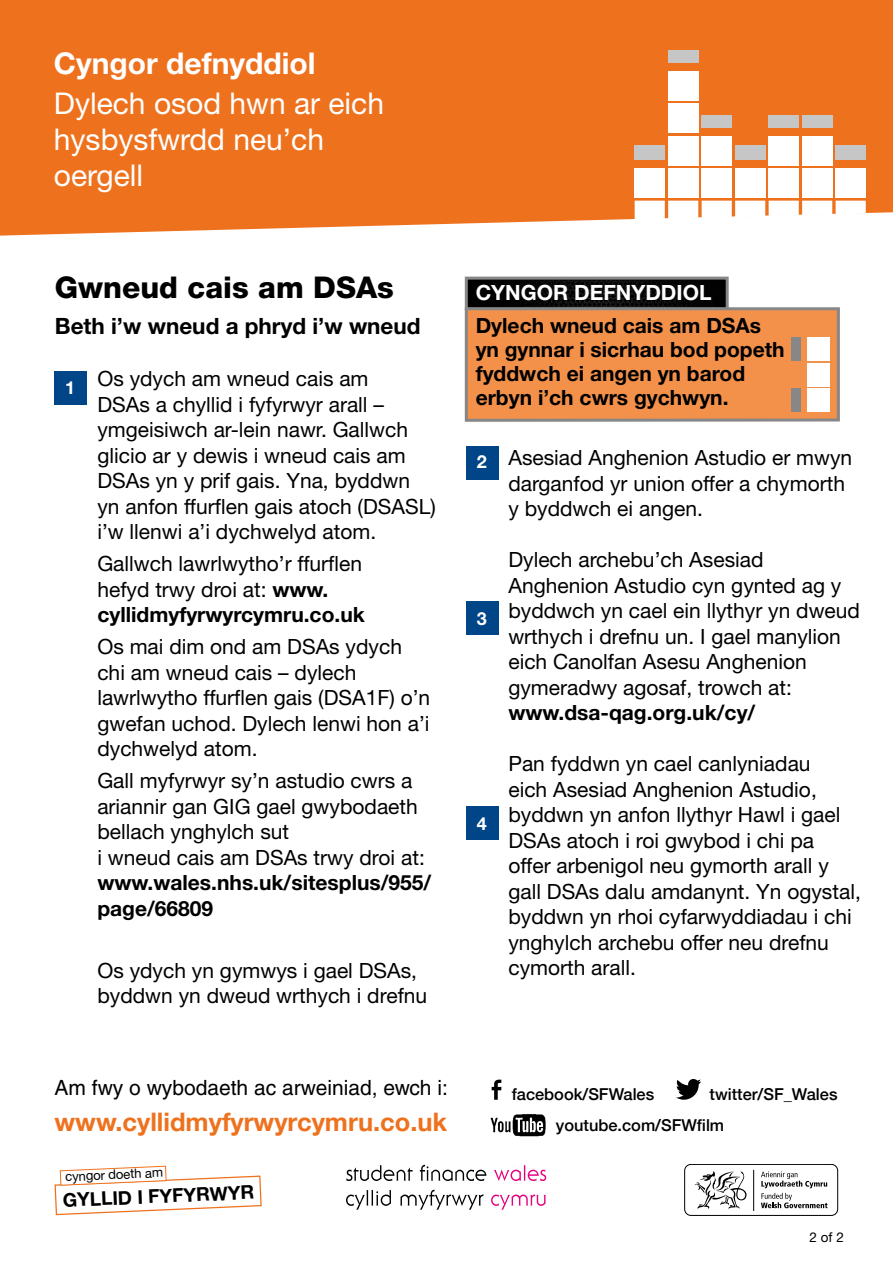
<style>
.page{position:relative;width:893px;height:1263px;background:#fff}
.page>*{position:absolute;margin:0;border:0;box-sizing:border-box;transform-origin:0 0}
.t1{font:30px/36px "Helvetica Neue LT Std";color:#fff}
.t2{font:800 30px "Helvetica Neue LT Std";color:#000}
.t3{font:700 30px "Helvetica Neue LT Std";color:#fff}
.t4{font:700 25.5px "Helvetica Neue";color:#ee721e}
.t5{font:700 22.5px "Helvetica Neue LT Std";color:#000}
.t6{font:21px/25.5px "Helvetica Neue LT Std";color:#000}
.t7{font:700 21px/24px "Helvetica Neue LT Std";color:#000}
.t8{font:21px "Helvetica LT Std";color:#000}
.t9{font:700 21px "Helvetica Neue LT Std";color:#fff}
.t10{font:700 19.05px "Helvetica Neue LT Std";color:#000}
.t11{font:700 18px "Helvetica Neue LT Std";color:#fff}
.t12{font:500 16.35px/30.8px "Helvetica Neue";color:#000}
.t13{font:13.5px "Helvetica Neue LT Std";color:#000}
.t14{font:13.05px "Helvetica Neue LT Std";color:#000}
.s1{font-weight:700}
</style>
<div class="page">
<svg style="left:54px;top:1165px;width:208px;height:51px"></svg>
<div style="left:54px;top:371px;width:33px;height:34px;background:#004587"></div>
<div style="left:466px;top:601px;width:33px;height:34px;background:#004587"></div>
<div style="left:466px;top:806px;width:33px;height:34px;background:#004587"></div>
<div style="left:466px;top:446px;width:33px;height:34px;background:#004587"></div>
<div style="left:0;top:0;width:893px;height:236px;background:#ee721e"></div>
<div style="left:668px;top:103px;width:30px;height:30px;background:#fff"></div>
<div style="left:668px;top:71px;width:30px;height:29px;background:#fff"></div>
<div style="left:668px;top:50px;width:30px;height:12px;background:#c6c6c6"></div>
<div style="left:668px;top:136px;width:30px;height:29px;background:#fff"></div>
<div style="left:668px;top:168px;width:30px;height:30px;background:#fff"></div>
<div style="left:702px;top:136px;width:30px;height:29px;background:#fff"></div>
<div style="left:802px;top:136px;width:30px;height:29px;background:#fff"></div>
<div style="left:769px;top:136px;width:30px;height:29px;background:#fff"></div>
<div style="left:702px;top:115px;width:30px;height:12px;background:#c6c6c6"></div>
<div style="left:802px;top:115px;width:30px;height:12px;background:#c6c6c6"></div>
<div style="left:769px;top:115px;width:30px;height:12px;background:#c6c6c6"></div>
<div style="left:702px;top:168px;width:30px;height:30px;background:#fff"></div>
<div style="left:802px;top:168px;width:30px;height:30px;background:#fff"></div>
<div style="left:769px;top:168px;width:30px;height:30px;background:#fff"></div>
<div style="left:735px;top:168px;width:30px;height:30px;background:#fff"></div>
<div style="left:635px;top:168px;width:30px;height:30px;background:#fff"></div>
<div style="left:836px;top:168px;width:30px;height:30px;background:#fff"></div>
<div style="left:735px;top:145px;width:30px;height:15px;background:#c6c6c6"></div>
<div style="left:635px;top:145px;width:30px;height:15px;background:#c6c6c6"></div>
<div style="left:836px;top:145px;width:30px;height:15px;background:#c6c6c6"></div>
<svg style="left:635px;top:201px;width:231px;height:19px"></svg>
<div style="left:684px;top:1164px;width:154px;height:52px;border:1px solid #000;border-radius:6px"></div>
<hr style="left:753px;top:1170px;width:1px;height:41px;background:#000">
<svg style="left:761px;top:1171px;width:66px;height:37px"></svg>
<svg style="left:695px;top:1171px;width:51px;height:38px"></svg>
<svg style="left:676px;top:1079px;width:25px;height:21px"></svg>
<svg style="left:492px;top:1079px;width:9px;height:21px"></svg>
<img style="left:490px;top:1114px;width:56px;height:22px">
<img style="left:469px;top:281px;width:256px;height:26px">
<div style="left:465px;top:277px;width:264px;height:34px;border:3px solid #878787"></div>
<div style="left:466px;top:309px;width:372px;height:111px;background:#f3914b"></div>
<div style="left:465px;top:307px;width:375px;height:115px;border:3px solid #878787"></div>
<div style="left:791px;top:338px;width:10px;height:23px;background:#878787"></div>
<div style="left:791px;top:389px;width:10px;height:23px;background:#878787"></div>
<div style="left:807px;top:338px;width:23px;height:23px;background:#fff"></div>
<div style="left:807px;top:363px;width:23px;height:23px;background:#fff"></div>
<div style="left:807px;top:389px;width:23px;height:23px;background:#fff"></div>
<svg style="left:346px;top:1165px;width:67px;height:16px"></svg>
<svg style="left:420px;top:1165px;width:67px;height:16px"></svg>
<svg style="left:494px;top:1165px;width:52px;height:16px"></svg>
<svg style="left:346px;top:1190px;width:45px;height:19px"></svg>
<svg style="left:400px;top:1189px;width:83px;height:20px"></svg>
<svg style="left:491px;top:1194px;width:55px;height:15px"></svg>
<h1 class="t3" style="left:54px;top:45px;width:263px">Cyngor defnyddiol</h1>
<h1 class="t1" style="left:54px;top:85px;width:332px">Dylech osod hwn ar eich hysbysfwrdd neu’ch oergell</h1>
<h1 class="t2" style="left:55px;top:270px;width:340px">Gwneud cais am DSAs</h1>
<p class="t5" style="left:55px;top:312px;width:367px">Beth i’w wneud a phryd i’w wneud</p>
<p class="t11" style="left:65px;top:377px;width:12px">1</p>
<p class="t6" style="left:97px;top:366px;width:340px">Os ydych am wneud cais am<br>DSAs a chyllid i fyfyrwyr arall – ymgeisiwch ar-lein nawr. Gallwch glicio ar y dewis i wneud cais am<br>DSAs yn y prif gais. Yna, byddwn yn anfon ffurflen gais atoch (DSASL) i’w llenwi a’i dychwelyd atom.</p>
<p class="t6" style="left:97px;top:551px;width:269px">Gallwch lawrlwytho’r ffurflen hefyd trwy droi at: <span class="s1">www. cyllidmyfyrwyrcymru.co.uk</span></p>
<p class="t6" style="left:97px;top:634px;width:334px">Os mai dim ond am DSAs ydych chi am wneud cais – dylech lawrlwytho ffurflen gais (DSA1F) o’n gwefan uchod. Dylech lenwi hon a’i dychwelyd atom.</p>
<p class="t6" style="left:97px;top:767px;width:329px">Gall myfyrwyr sy’n astudio cwrs a ariannir gan GIG gael gwybodaeth bellach ynghylch sut<br>i wneud cais am DSAs trwy droi at:</p>
<p class="t7" style="left:97px;top:869px;width:336px;line-height:25.5px">www.wales.nhs.uk/sitesplus/955/ page/66809</p>
<p class="t6" style="left:97px;top:957px;width:331px">Os ydych yn gymwys i gael DSAs, byddwn yn dweud wrthych i drefnu</p>
<p class="t9" style="left:476px;top:280px;width:237px">CYNGOR DEFNYDDIOL</p>
<p class="t7" style="left:476px;top:313px;width:310px">Dylech wneud cais am DSAs yn gynnar i sicrhau bod popeth fyddwch ei angen yn barod erbyn i’ch cwrs gychwyn.</p>
<p class="t11" style="left:477px;top:451px;width:12px">2</p>
<p class="t11" style="left:477px;top:607px;width:12px">3</p>
<p class="t11" style="left:477px;top:812px;width:12px">4</p>
<p class="t6" style="left:508px;top:445px;width:345px">Asesiad Anghenion Astudio er mwyn darganfod yr union offer a chymorth y byddwch ei angen.</p>
<p class="t6" style="left:508px;top:547px;width:353px">Dylech archebu’ch Asesiad<br>Anghenion Astudio cyn gynted ag y byddwch yn cael ein llythyr yn dweud wrthych i drefnu un. I gael manylion eich Canolfan Asesu Anghenion gymeradwy agosaf, trowch at:</p>
<p class="t7" style="left:508px;top:700px;width:248px">www.dsa-qag.org.uk/cy/</p>
<p class="t6" style="left:508px;top:750px;width:354px">Pan fyddwn yn cael canlyniadau<br>eich Asesiad Anghenion Astudio, byddwn yn anfon llythyr Hawl i gael<br>DSAs atoch i roi gwybod i chi pa offer arbenigol neu gymorth arall y gall DSAs dalu amdanynt. Yn ogystal, byddwn yn rhoi cyfarwyddiadau i chi ynghylch archebu offer neu drefnu cymorth arall.</p>
<p class="t8" style="left:54px;top:1076px;width:395px">Am fwy o wybodaeth ac arweiniad, ewch i:</p>
<p class="t4" style="left:54px;top:1102px;width:394px">www.cyllidmyfyrwyrcymru.co.uk</p>
<p class="t14" style="left:65px;top:1168px;width:99px;rotate:-2deg">cyngor doeth am</p>
<p class="t10" style="left:62px;top:1189px;width:193px;rotate:-3deg">GYLLID I FYFYRWYR</p>
<p class="t12" style="left:512px;top:1078px;width:144px">facebook/SFWales</p>
<p class="t12" style="left:556px;top:1078px;width:283px;text-indent:154px">twitter/SF_Wales youtube.com/SFWfilm</p>
<p class="t13" style="left:810px;top:1229px;width:36px">2 of 2</p>
</div>
